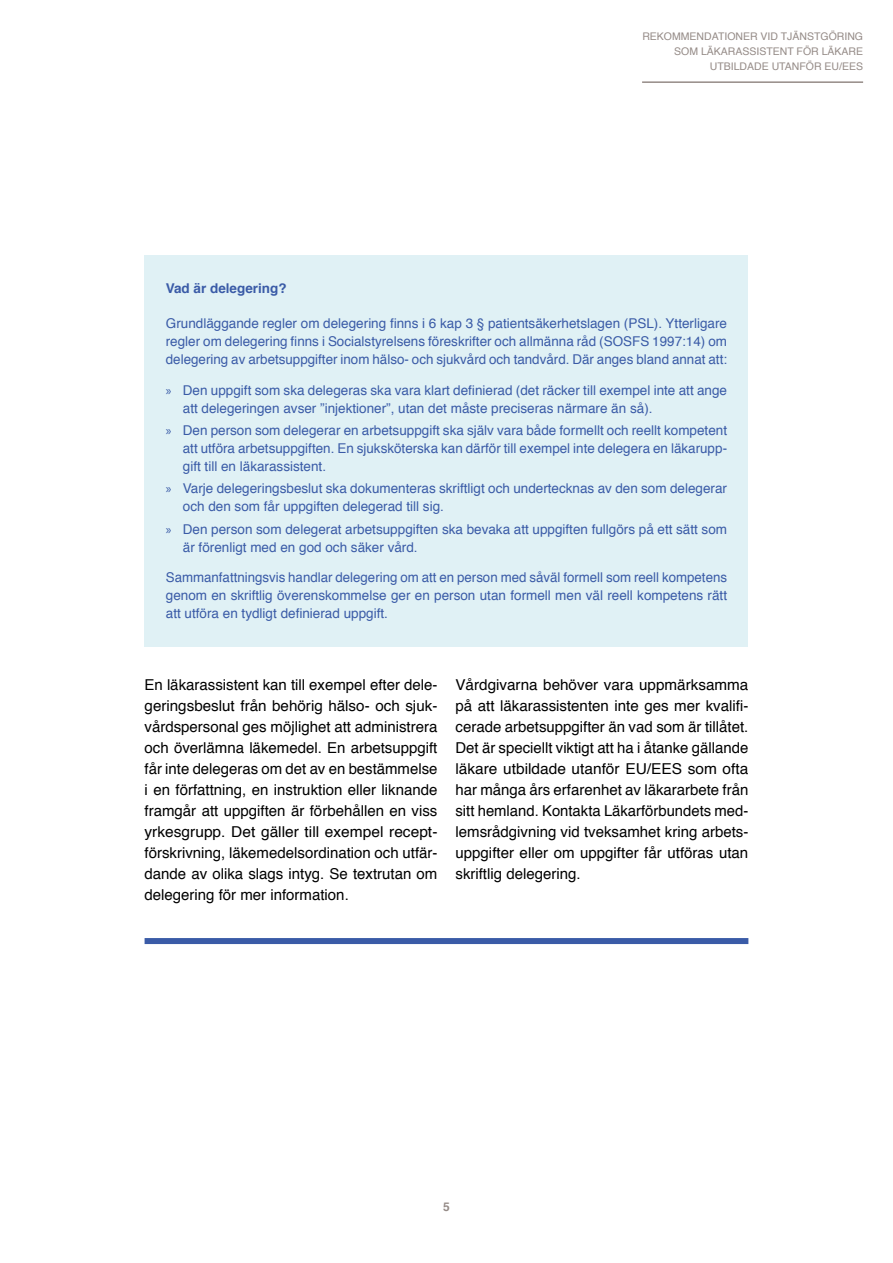
<style>
.page{position:relative;width:893px;height:1263px;background:#fff}
.page>*{position:absolute;margin:0;border:0;box-sizing:border-box;transform-origin:0 0}
.t1{font:15px/21px "Helvetica";color:#000;text-align:justify}
.t2{font:13.5px/18px "Helvetica";color:#3a5ba7;text-align:justify}
.t3{font:700 13.5px "Helvetica";color:#3a5ba7}
.t4{font:700 12px "Helvetica";color:#958b87}
.t5{font:10.5px/15px "Helvetica";color:#958b87;text-align:right}
.s1{font-family:"Myriad Pro"}
</style>
<div class="page">
<div style="left:145px;top:938px;width:603px;height:6px;background:#3a5ba7"></div>
<hr style="left:642px;top:81px;width:221px;height:2px;background:#958b87">
<div style="left:145px;top:255px;width:603px;height:391px;background:#e0f1f5"></div>
<p class="t5" style="left:642px;top:30px;width:222px">REKOMMENDATIONER VID TJÄNSTGÖRING<br>SOM LÄKARASSISTENT FÖR LÄKARE<br>UTBILDADE UTANFÖR EU/EES</p>
<p class="t3" style="left:166px;top:277px;width:122px">Vad är delegering?</p>
<p class="t2" style="left:166px;top:315px;width:563px">Grundläggande regler om delegering finns i 6 kap 3 § patientsäkerhetslagen (PSL). Ytterligare regler om delegering finns i Socialstyrelsens föreskrifter och allmänna råd (SOSFS 1997:14) om delegering av arbetsuppgifter inom hälso- och sjukvård och tandvård. Där anges bland annat att:</p>
<p class="t2" style="left:183px;top:382px;width:546px;text-indent:-17px"><span class="s1">»</span> Den uppgift som ska delegeras ska vara klart definierad (det räcker till exempel inte att ange att delegeringen avser ”injektioner”, utan det måste preciseras närmare än så).</p>
<p class="t2" style="left:183px;top:422px;width:546px;text-indent:-17px"><span class="s1">»</span> Den person som delegerar en arbetsuppgift ska själv vara både formellt och reellt kompetent att utföra arbetsuppgiften. En sjuksköterska kan därför till exempel inte delegera en läkarupp&shy;gift till en läkarassistent.</p>
<p class="t2" style="left:183px;top:480px;width:546px;text-indent:-17px"><span class="s1">»</span> Varje delegeringsbeslut ska dokumenteras skriftligt och undertecknas av den som delegerar och den som får uppgiften delegerad till sig.</p>
<p class="t2" style="left:183px;top:520px;width:546px;text-indent:-17px"><span class="s1">»</span> Den person som delegerat arbetsuppgiften ska bevaka att uppgiften fullgörs på ett sätt som är förenligt med en god och säker vård.</p>
<p class="t2" style="left:166px;top:569px;width:563px">Sammanfattningsvis handlar delegering om att en person med såväl formell som reell kompetens genom en skriftlig överenskommelse ger en person utan formell men väl reell kompetens rätt att utföra en tydligt definierad uppgift.</p>
<p class="t1" style="left:145px;top:674px;width:294px">En läkarassistent kan till exempel efter dele&shy;geringsbeslut från behörig hälso- och sjuk&shy;vårdspersonal ges möjlighet att administrera och överlämna läkemedel. En arbetsuppgift får inte delegeras om det av en bestämmelse i en författning, en instruktion eller liknande framgår att uppgiften är förbehållen en viss yrkesgrupp. Det gäller till exempel recept&shy;förskrivning, läkemedelsordination och utfär&shy;dande av olika slags intyg. Se textrutan om delegering för mer information.</p>
<p class="t1" style="left:455px;top:674px;width:294px">Vårdgivarna behöver vara uppmärksamma på att läkarassistenten inte ges mer kvalifi&shy;cerade arbetsuppgifter än vad som är tillåtet.<br>Det är speciellt viktigt att ha i åtanke gällande läkare utbildade utanför EU/EES som ofta har många års erfarenhet av läkararbete från sitt hemland. Kontakta Läkarförbundets med&shy;lemsrådgivning vid tveksamhet kring arbets&shy;uppgifter eller om uppgifter får utföras utan skriftlig delegering.</p>
<p class="t4" style="left:443px;top:1197px;width:8px">5</p>
</div>
